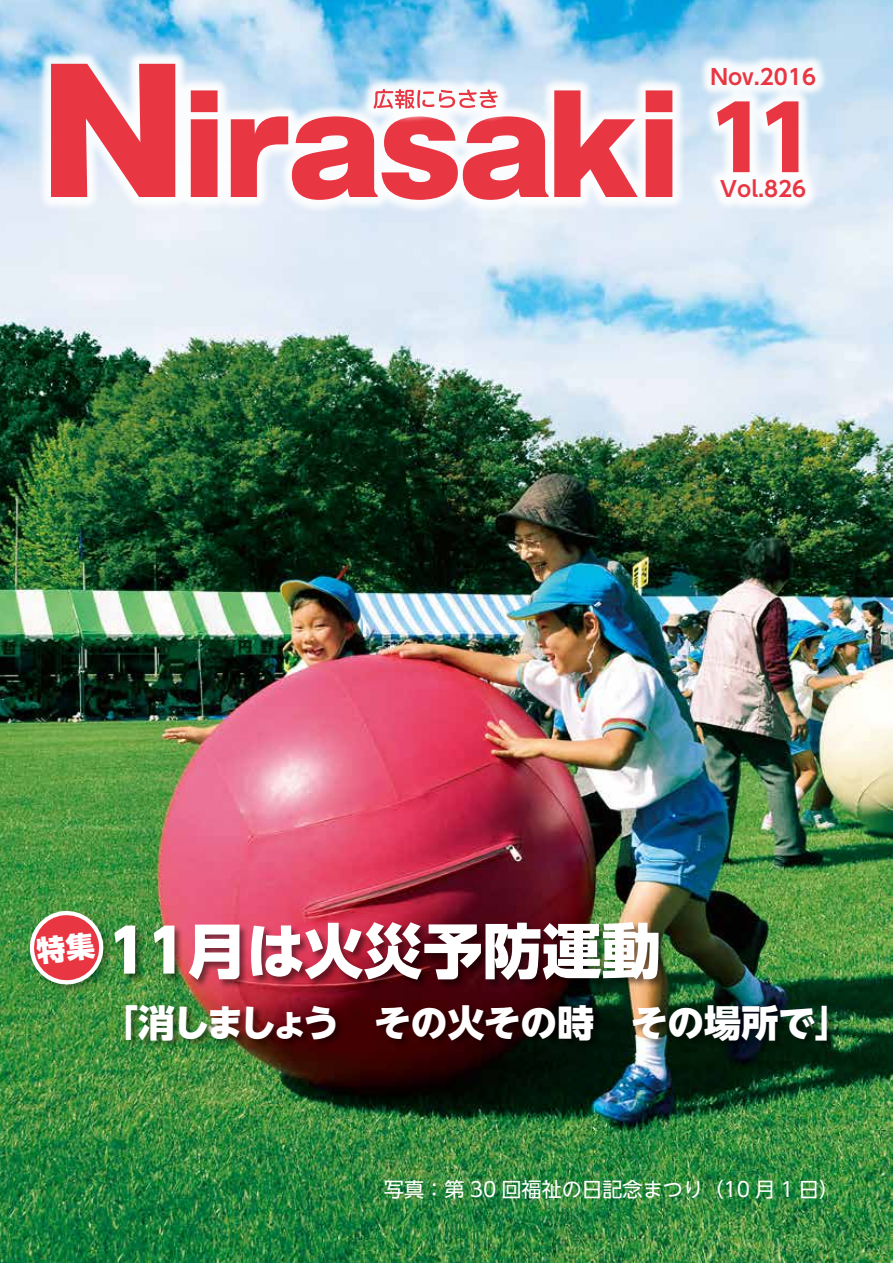
<style>
.page{position:relative;width:893px;height:1263px;background:#fff}
.page>*{position:absolute;margin:0;border:0;box-sizing:border-box;transform-origin:0 0}
.t1{font:700 88.05px "UD Shin Go NT Pr 6 N";color:#e83743;scale:1.11 1}
.t2{font:800 59.55px "UD Shin Go NT Pr 6 N";color:#fff}
.t3{font:800 37.2px "UD Shin Go NT Pr 6 N";letter-spacing:-.025em;color:#fff}
.t4{font:700 21.3px "UD Shin Go NT Pr 6 N De";color:#e83743}
.t5{font:20.25px "UD Shin Go NT Pr 6 N";color:#fff}
</style>
<div class="page">
<img style="left:0;top:0;width:893px;height:1263px">
<div style="left:113px;top:921px;width:556px;height:69px;background:#000;opacity:.5"></div>
<div style="left:125px;top:1004px;width:711px;height:46px;background:#000;opacity:.5"></div>
<div style="left:29px;top:910px;width:84px;height:84px;background:#000;opacity:.3"></div>
<div style="left:37px;top:50px;width:650px;height:164px;background:#fff;opacity:.9"></div>
<svg style="left:51px;top:64px;width:621px;height:136px;fill:#e83b47"></svg>
<div style="left:697px;top:53px;width:132px;height:159px;background:#fff;opacity:.9"></div>
<div style="left:360px;top:75px;width:151px;height:48px;background:#fff;opacity:.9"></div>
<svg style="left:374px;top:89px;width:124px;height:20px"></svg>
<svg style="left:30px;top:911px;width:73px;height:76px;background:#c36b60"></svg>
<p class="t4" style="left:710px;top:59px;width:107px">Nov.2016</p>
<h1 class="t1" style="left:707px;top:67px;width:104px">11</h1>
<p class="t4" style="left:720px;top:172px;width:87px">Vol.826</p>
<h2 class="t2" style="left:108px;top:902px;width:554px">11月は火災予防運動</h2>
<h3 class="t3" style="left:101px;top:992px;width:752px">「消しましょう　その火その時　その場所で「</h3>
<p class="t5" style="left:384px;top:1173px;width:457px">写真：第 30 回福祉の日記念まつり（10 月 1 日(</p>
</div>
